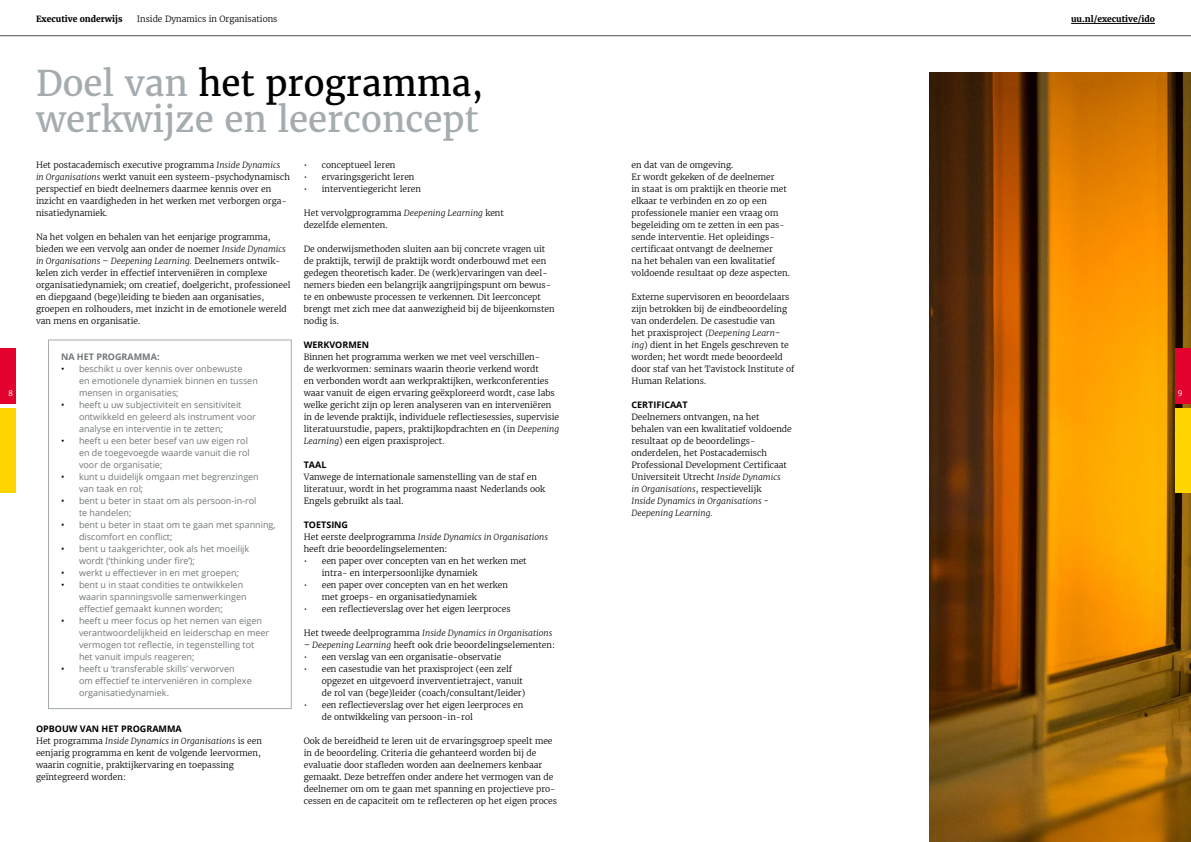
<style>
.page{position:relative;width:1191px;height:842px;background:#fff}
.page>*{position:absolute;margin:0;border:0;box-sizing:border-box;transform-origin:0 0}
.t1{font:35px/36px "Merriweather";color:#a5acb0}
.t2{font:9px/12px "Open Sans";color:#717678}
.t3{font:700 9px "Open Sans";color:#000}
.t4{font:700 9px "Open Sans";color:#717678}
.t5{font:300 8.5px/12px "Merriweather";color:#000}
.t6{font:italic 300 8.5px "Merriweather";color:#000}
.t7{font:700 8.5px "Merriweather";color:#000}
.t8{font:8px "Open Sans";color:#fff}
.s1{color:#000}
.s2{font-style:italic}
.s3{font-style:normal}
</style>
<div class="page">
<div style="left:48px;top:339px;width:244px;height:370px;border:1px solid #a5acb0"></div>
<img style="left:929px;top:72px;width:262px;height:770px">
<hr style="left:0;top:36px;width:1191px;height:1px;background:#484b4d">
<hr style="left:1071px;top:23px;width:84px;height:1px;background:#000">
<div style="left:0;top:348px;width:16px;height:56px;background:#e4032e"></div>
<div style="left:1174px;top:348px;width:17px;height:56px;background:#e4032e"></div>
<div style="left:0;top:408px;width:16px;height:84px;background:#ffd500"></div>
<div style="left:1174px;top:408px;width:17px;height:84px;background:#ffd500"></div>
<p class="t7" style="left:36px;top:13px;width:88px">Executive onderwijs</p>
<p class="t5" style="left:137px;top:13px;width:142px">Inside Dynamics in Organisations</p>
<p class="t7" style="left:1071px;top:13px;width:85px">uu.nl/executive/ido</p>
<h1 class="t1" style="left:36px;top:65px;width:449px">Doel van <span class="s1">het programma, </span>werkwijze en leerconcept</h1>
<p class="t5" style="left:36px;top:159px;width:255px">Het postacademisch executive programma <span class="s2">Inside Dynamics in Organisations</span> werkt vanuit een systeem-psychodynamisch perspectief en biedt deelnemers daarmee kennis over en inzicht en vaardigheden in het werken met verborgen orga&shy;nisatiedynamiek.</p>
<p class="t5" style="left:36px;top:231px;width:256px">Na het volgen en behalen van het eenjarige programma, bieden we een vervolg aan onder de noemer <span class="s2">Inside Dynamics in Organisations – Deepening Learning.</span> Deelnemers ontwik&shy;kelen zich verder in effectief interveniëren in complexe organisatiedynamiek; om creatief, doelgericht, professioneel en diepgaand (bege)leiding te bieden aan organisaties, groepen en rolhouders, met inzicht in de emotionele wereld van mens en organisatie.</p>
<p class="t5" style="left:304px;top:159px;width:93px">• conceptueel leren</p>
<p class="t5" style="left:304px;top:171px;width:112px">• ervaringsgericht leren</p>
<p class="t5" style="left:304px;top:183px;width:119px">• interventiegericht leren</p>
<p class="t5" style="left:304px;top:207px;width:202px">Het vervolgprogramma <span class="s2">Deepening Learning</span> kent dezelfde elementen.</p>
<p class="t5" style="left:304px;top:243px;width:252px">De onderwijsmethoden sluiten aan bij concrete vragen uit de praktijk, terwijl de praktijk wordt onderbouwd met een gedegen theoretisch kader. De (werk)ervaringen van deel&shy;nemers bieden een belangrijk aangrijpingspunt om bewus&shy;te en onbewuste processen te verkennen. Dit leerconcept brengt met zich mee dat aanwezigheid bij de bijeenkomsten nodig is.</p>
<p class="t3" style="left:304px;top:338px;width:67px">WERKVORMEN</p>
<p class="t5" style="left:304px;top:351px;width:257px">Binnen het programma werken we met veel verschillen-<br>de werkvormen: seminars waarin theorie verkend wordt<br>en verbonden wordt aan werkpraktijken, werkconferenties waar vanuit de eigen ervaring geëxploreerd wordt, case labs welke gericht zijn op leren analyseren van en interveniëren in de levende praktijk, individuele reflectiesessies, supervisie literatuurstudie, papers, praktijkopdrachten en (in <span class="s2">Deepening Learning</span>) een eigen praxisproject.</p>
<p class="t3" style="left:304px;top:458px;width:24px">TAAL</p>
<p class="t5" style="left:304px;top:471px;width:243px">Vanwege de internationale samenstelling van de staf en literatuur, wordt in het programma naast Nederlands ook<br>Engels gebruikt als taal.</p>
<p class="t3" style="left:304px;top:518px;width:46px">TOETSING</p>
<p class="t5" style="left:304px;top:531px;width:246px">Het eerste deelprogramma <span class="s2">Inside Dynamics in Organisations </span>heeft drie beoordelingselementen:</p>
<p class="t5" style="left:322px;top:555px;width:206px;text-indent:-18px">• een paper over concepten van en het werken met intra- en interpersoonlijke dynamiek</p>
<p class="t5" style="left:322px;top:579px;width:188px;text-indent:-18px">• een paper over concepten van en het werken met groeps- en organisatiedynamiek</p>
<p class="t5" style="left:304px;top:603px;width:208px">• een reflectieverslag over het eigen leerproces</p>
<p class="t6" style="left:304px;top:627px;width:250px"><span class="s3">Het tweede deelprogramma</span> Inside Dynamics in Organisations</p>
<p class="t5" style="left:304px;top:639px;width:253px"><span class="s2">– Deepening Learning</span> heeft ook drie beoordelingselementen:</p>
<p class="t5" style="left:304px;top:651px;width:199px">• een verslag van een organisatie-observatie</p>
<p class="t5" style="left:322px;top:663px;width:205px;text-indent:-18px">• een casestudie van het praxisproject (een zelf opgezet en uitgevoerd inverventietraject, vanuit de rol van (bege)leider (coach/consultant/leider)</p>
<p class="t5" style="left:322px;top:699px;width:203px;text-indent:-18px">• een reflectieverslag over het eigen leerproces en de ontwikkeling van persoon-in-rol</p>
<p class="t5" style="left:304px;top:735px;width:255px">Ook de bereidheid te leren uit de ervaringsgroep speelt mee in de beoordeling. Criteria die gehanteerd worden bij de evaluatie door stafleden worden aan deelnemers kenbaar gemaakt. Deze betreffen onder andere het vermogen van de deelnemer om om te gaan met spanning en projectieve pro&shy;cessen en de capaciteit om te reflecteren op het eigen proces</p>
<p class="t5" style="left:631px;top:159px;width:160px">en dat van de omgeving.<br>Er wordt gekeken of de deelnemer<br>in staat is om praktijk en theorie met elkaar te verbinden en zo op een professionele manier een vraag om begeleiding om te zetten in een pas&shy;sende interventie. Het opleidings&shy;certificaat ontvangt de deelnemer<br>na het behalen van een kwalitatief voldoende resultaat op deze aspecten.</p>
<p class="t5" style="left:631px;top:291px;width:164px">Externe supervisoren en beoordelaars zijn betrokken bij de eindbeoordeling van onderdelen. De casestudie van<br>het praxisproject <span class="s2">(Deepening Learn&shy;ing</span>) dient in het Engels geschreven te worden; het wordt mede beoordeeld door staf van het Tavistock Institute of Human Relations.</p>
<p class="t3" style="left:631px;top:398px;width:58px">CERTIFICAAT</p>
<p class="t5" style="left:631px;top:411px;width:162px">Deelnemers ontvangen, na het behalen van een kwalitatief voldoende resultaat op de beoordelings&shy;onderdelen, het Postacademisch Professional Development Certificaat Universiteit Utrecht <span class="s2">Inside Dynamics<br>in Organisations</span>, respectievelijk<br><span class="s2">Inside Dynamics in Organisations - Deepening Learning.</span></p>
<p class="t4" style="left:61px;top:350px;width:100px">NA HET PROGRAMMA:</p>
<p class="t2" style="left:79px;top:363px;width:180px;text-indent:-18px"><span class="s1">•</span> beschikt u over kennis over onbewuste<br>en emotionele dynamiek binnen en tussen mensen in organisaties;</p>
<p class="t2" style="left:79px;top:398px;width:178px;text-indent:-18px"><span class="s1">•</span> heeft u uw subjectiviteit en sensitiviteit ontwikkeld en geleerd als instrument voor analyse en interventie in te zetten;</p>
<p class="t2" style="left:79px;top:434px;width:172px;text-indent:-18px"><span class="s1">•</span> heeft u een beter besef van uw eigen rol en de toegevoegde waarde vanuit die rol voor de organisatie;</p>
<p class="t2" style="left:79px;top:470px;width:181px;text-indent:-18px"><span class="s1">•</span> kunt u duidelijk omgaan met begrenzingen van taak en rol;</p>
<p class="t2" style="left:79px;top:494px;width:179px;text-indent:-18px"><span class="s1">•</span> bent u beter in staat om als persoon-in-rol te handelen;</p>
<p class="t2" style="left:79px;top:518px;width:198px;text-indent:-18px"><span class="s1">•</span> bent u beter in staat om te gaan met spanning, discomfort en conflict;</p>
<p class="t2" style="left:79px;top:542px;width:172px;text-indent:-18px"><span class="s1">•</span> bent u taakgerichter, ook als het moeilijk wordt (‘thinking under fire’);</p>
<p class="t2" style="left:61px;top:566px;width:179px"><span class="s1">•</span> werkt u effectiever in en met groepen;</p>
<p class="t2" style="left:79px;top:578px;width:169px;text-indent:-18px"><span class="s1">•</span> bent u in staat condities te ontwikkelen waarin spanningsvolle samenwerkingen effectief gemaakt kunnen worden;</p>
<p class="t2" style="left:79px;top:614px;width:192px;text-indent:-18px"><span class="s1">•</span> heeft u meer focus op het nemen van eigen verantwoordelijkheid en leiderschap en meer vermogen tot reflectie, in tegenstelling tot het vanuit impuls reageren;</p>
<p class="t2" style="left:79px;top:662px;width:174px;text-indent:-18px"><span class="s1">•</span> heeft u ‘transferable skills’ verworven<br>om effectief te interveniëren in complexe organisatiedynamiek.</p>
<p class="t8" style="left:9px;top:388px;width:6px">8</p>
<p class="t8" style="left:1177px;top:388px;width:6px">9</p>
<p class="t3" style="left:36px;top:722px;width:147px">OPBOUW VAN HET PROGRAMMA</p>
<p class="t5" style="left:36px;top:735px;width:227px">Het programma <span class="s2">Inside Dynamics in Organisations</span> is een eenjarig programma en kent de volgende leervormen, waarin cognitie, praktijkervaring en toepassing geïntegreerd worden:</p>
</div>
